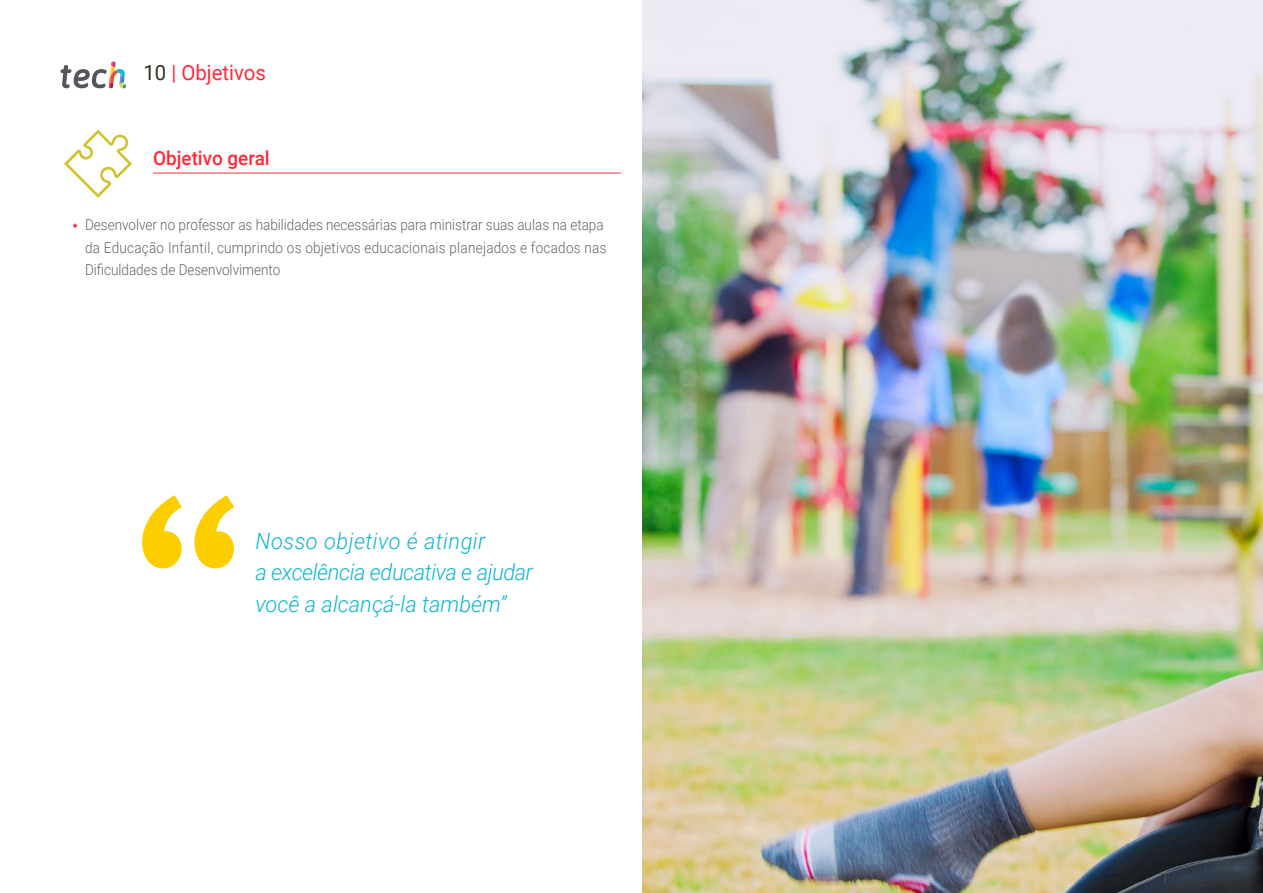
<style>
.page{position:relative;width:1263px;height:893px;background:#fff}
.page>*{position:absolute;margin:0;border:0;box-sizing:border-box;transform-origin:0 0}
.t1{font:italic 300 22.5px/31.5px "Roboto";color:#0fb6cf}
.t2{font:21px "Roboto";color:#ff293a}
.t3{font:500 19.5px "Roboto";color:#ff293a}
.t4{font:300 15px/22.5px "Roboto";color:#61646a;scale:.9 1}
.s1{color:#312e20}
</style>
<div class="page">
<img style="left:642px;top:0;width:621px;height:893px">
<hr style="left:153px;top:173px;width:468px;height:1px;background:#ff293a">
<svg style="left:64px;top:130px;width:68px;height:68px"></svg>
<svg style="left:61px;top:62px;width:65px;height:27px"></svg>
<svg style="left:142px;top:495px;width:92px;height:73px"></svg>
<h2 class="t2" style="left:144px;top:57px;width:124px"><span class="s1">10</span> | Objetivos</h2>
<h3 class="t3" style="left:153px;top:144px;width:118px">Objetivo geral</h3>
<p class="t4" style="left:85px;top:213px;width:581px">Desenvolver no professor as habilidades necessárias para ministrar suas aulas na etapa da Educação Infantil, cumprindo os objetivos educacionais planejados e focados nas<br>Dificuldades de Desenvolvimento</p>
<h1 class="t1" style="left:255px;top:524px;width:279px">Nosso objetivo é atingir<br>a excelência educativa e ajudar você a alcançá-la também”</h1>
</div>
